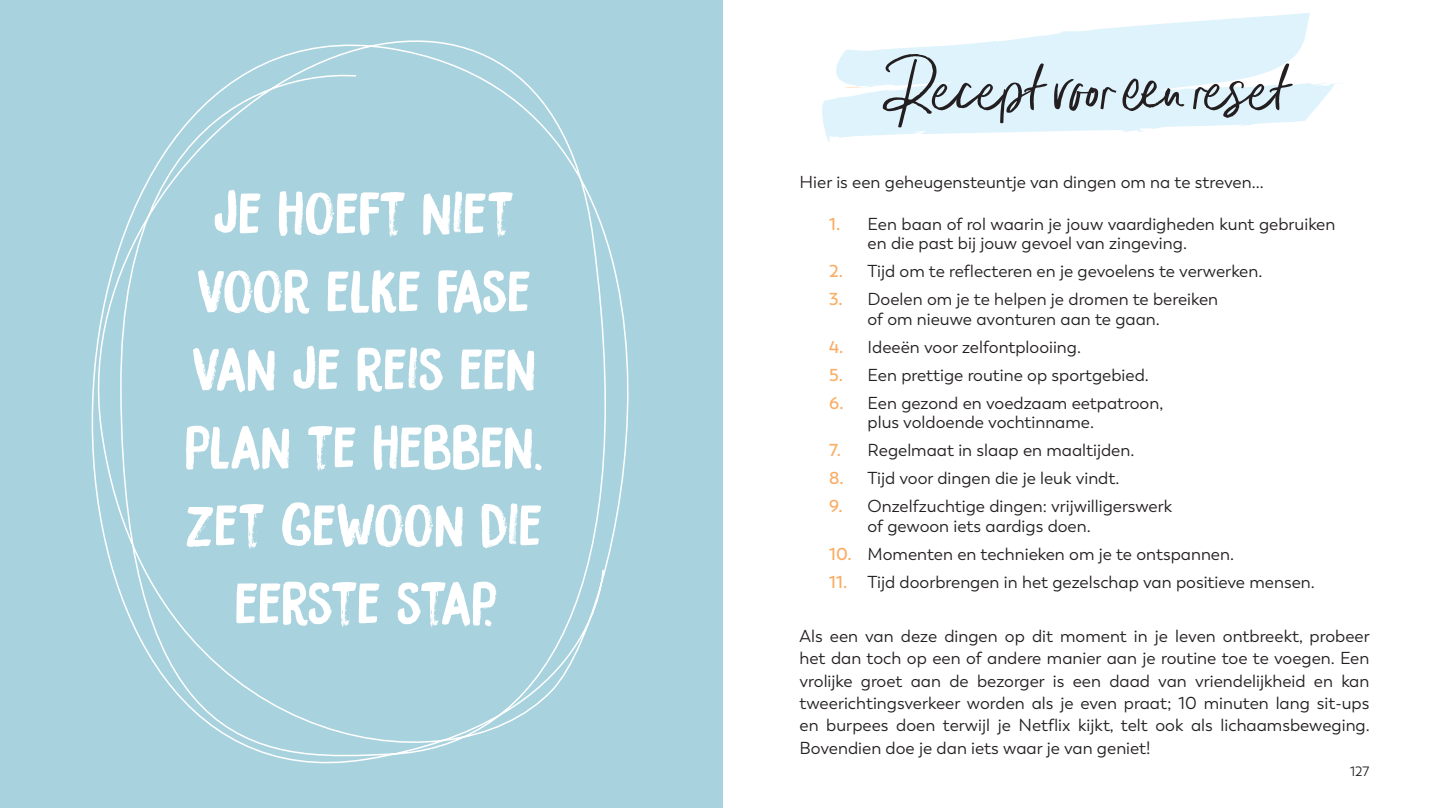
<style>
.page{position:relative;width:1446px;height:808px;background:#fff}
.page>*{position:absolute;margin:0;border:0;box-sizing:border-box;transform-origin:0 0}
.t1{font:73.5px "Indigo Blue";color:#231f20}
.t2{font:54px/78px "DK Bocadillo";letter-spacing:-.01em;color:#fff;text-align:center}
.t3{font:17.25px/22.5px "Trenda";color:#231f20}
.t4{font:13.5px "Trenda";color:#231f20}
.s1{font-weight:600;color:#faad64}
</style>
<div class="page">
<svg style="left:822px;top:13px;width:516px;height:129px;fill:#dff3fc"></svg>
<div style="left:0;top:0;width:723px;height:808px;background:#a8d2de"></div>
<h2 class="t2" style="left:184px;top:174px;width:360px">JE HOEFT NIET<br>VOOR ELKE FASE<br>VAN JE REIS EEN<br>PLAN TE HEBBEN.<br>ZET GEWOON DIE<br>EERSTE STAP.</h2>
<h1 class="t1" style="left:884px;top:44px;width:403px">Recept voor een reset</h1>
<p class="t3" style="left:799px;top:171px;width:466px">Hier is een geheugensteuntje van dingen om na te streven...</p>
<p class="t3" style="left:867px;top:215px;width:469px;line-height:19.5px;text-indent:-38px"><span class="s1">1.</span> Een baan of rol waarin je jouw vaardigheden kunt gebruiken en die past bij jouw gevoel van zingeving.</p>
<p class="t3" style="left:829px;top:261px;width:434px"><span class="s1">2.</span> Tijd om te reflecteren en je gevoelens te verwerken.</p>
<p class="t3" style="left:867px;top:290px;width:352px;line-height:19.5px;text-indent:-38px"><span class="s1">3.</span> Doelen om je te helpen je dromen te bereiken of om nieuwe avonturen aan te gaan.</p>
<p class="t3" style="left:829px;top:336px;width:253px"><span class="s1">4.</span> Ideeën voor zelfontplooiing.</p>
<p class="t3" style="left:829px;top:364px;width:321px"><span class="s1">5.</span> Een prettige routine op sportgebied.</p>
<p class="t3" style="left:867px;top:393px;width:297px;line-height:19.5px;text-indent:-38px"><span class="s1">6.</span> Een gezond en voedzaam eetpatroon, plus voldoende vochtinname.</p>
<p class="t3" style="left:829px;top:439px;width:307px"><span class="s1">7.</span> Regelmaat in slaap en maaltijden.</p>
<p class="t3" style="left:829px;top:467px;width:292px"><span class="s1">8.</span> Tijd voor dingen die je leuk vindt.</p>
<p class="t3" style="left:867px;top:497px;width:306px;line-height:19.5px;text-indent:-38px"><span class="s1">9.</span> Onzelfzuchtige dingen: vrijwilligerswerk of gewoon iets aardigs doen.</p>
<p class="t3" style="left:829px;top:543px;width:406px"><span class="s1">10.</span> Momenten en technieken om je te ontspannen.</p>
<p class="t3" style="left:829px;top:571px;width:487px"><span class="s1">11.</span> Tijd doorbrengen in het gezelschap van positieve mensen.</p>
<p class="t3" style="left:799px;top:624px;width:572px;text-align:justify">Als een van deze dingen op dit moment in je leven ontbreekt, probeer het dan toch op een of andere manier aan je routine toe te voegen. Een vrolijke groet aan de bezorger is een daad van vriendelijkheid en kan tweerichtingsverkeer worden als je even praat; 10 minuten lang sit-ups en burpees doen terwijl je Netflix kijkt, telt ook als lichaamsbeweging.<br>Bovendien doe je dan iets waar je van geniet!</p>
<p class="t4" style="left:1350px;top:763px;width:21px">127</p>
</div>
